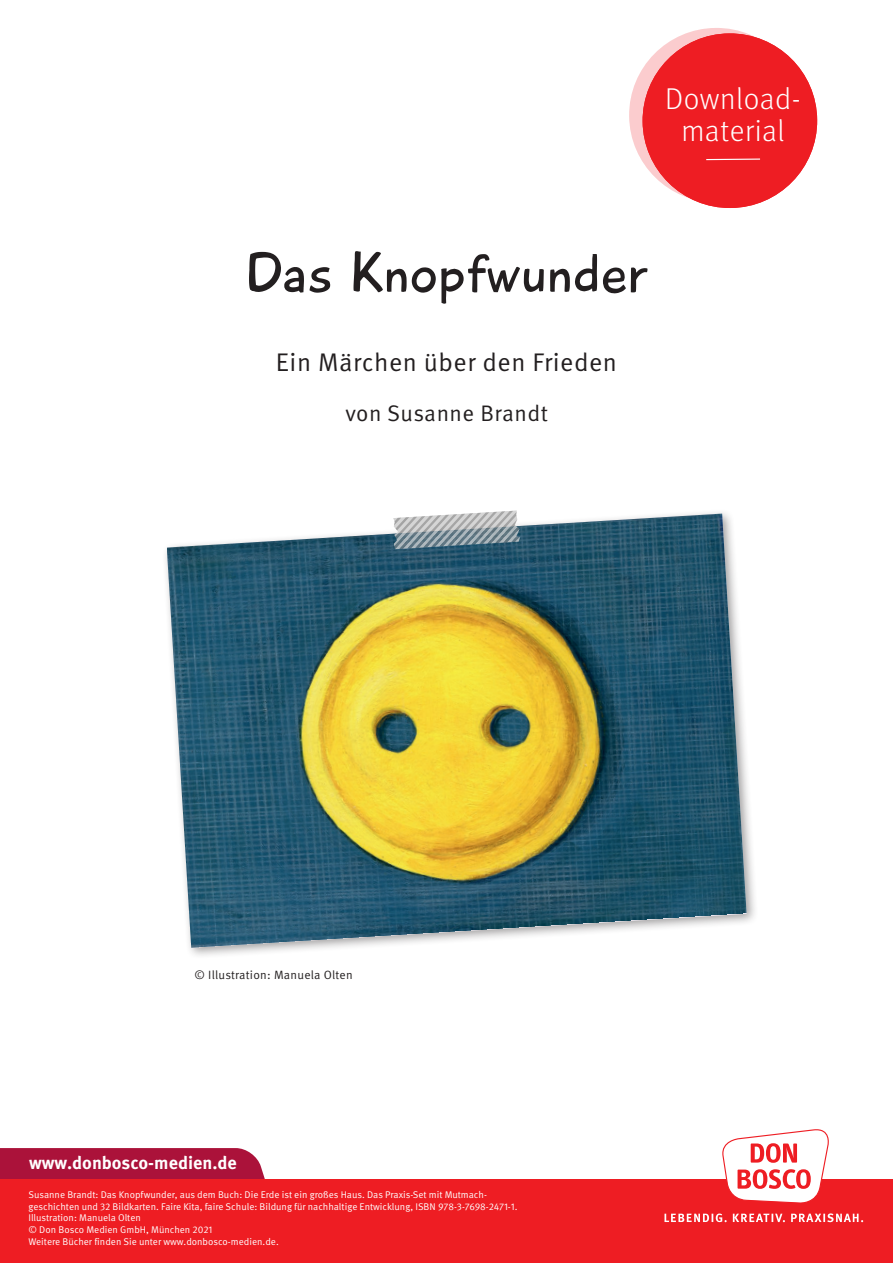
<style>
.page{position:relative;width:893px;height:1263px;background:#fff}
.page>*{position:absolute;margin:0;border:0;box-sizing:border-box;transform-origin:0 0}
.U1{font:57px "Playtime With Hot Toddies";letter-spacing:.02em;color:#231f20}
.U1-2{font:300 30.15px/32.4px "Meta OT";letter-spacing:.02em;color:#fff;text-align:center}
.U2{font:25.5px "Meta OT Norm";letter-spacing:.02em;color:#231f20}
.U2-2{font:22.5px "Meta OT Norm";letter-spacing:.02em;color:#231f20}
.t1{font:700 18px "Meta OT";color:#fff}
.Copyright{font:12px "Meta OT Norm";letter-spacing:.02em;color:#231f20}
.t2{font:9.75px/11.7px "Meta OT Norm";color:#fff}
</style>
<div class="page">
<div style="left:0;top:1148px;width:265px;height:31px;background:#ab123a"></div>
<div style="left:0;top:1179px;width:893px;height:84px;background:#ee1d23"></div>
<svg style="left:664px;top:1213px;width:199px;height:9px"></svg>
<svg style="left:722px;top:1129px;width:107px;height:74px"></svg>
<div style="left:161px;top:508px;width:598px;height:452px;background:#231f20;opacity:.42"></div>
<img style="left:167px;top:514px;width:580px;height:434px">
<svg style="left:629px;top:27px;width:175px;height:176px;background:#fbced0"></svg>
<div style="left:642px;top:33px;width:176px;height:175px;background:#ee1d23;border-radius:50%"></div>
<svg style="left:706px;top:158px;width:54px;height:3px"></svg>
<svg style="left:393px;top:511px;width:127px;height:38px;background:#9eaab0"></svg>
<p class="U1-2" style="left:665px;top:83px;width:137px">Download&shy;material</p>
<p class="U1" style="left:245px;top:238px;width:405px">Das Knopfwunder</p>
<p class="U2" style="left:276px;top:347px;width:343px">Ein Märchen über den Frieden</p>
<p class="U2-2" style="left:345px;top:400px;width:204px">von Susanne Brandt</p>
<p class="Copyright" style="left:194px;top:967px;width:160px">© Illustration: Manuela Olten</p>
<h3 class="t1" style="left:29px;top:1151px;width:209px">www.donbosco-medien.de</h3>
<p class="t2" style="left:28px;top:1189px;width:490px">Susanne Brandt: Das Knopfwunder, aus dem Buch: Die Erde ist ein großes Haus. Das Praxis-Set mit Mutmach&shy;geschichten und 32 Bildkarten. Faire Kita, faire Schule: Bildung für nachhaltige Entwicklung, ISBN 978-3-7698-2471-1.<br>Illustration: Manuela Olten<br>© Don Bosco Medien GmbH, München 2021<br>Weitere Bücher finden Sie unter www.donbosco-medien.de.</p>
</div>
